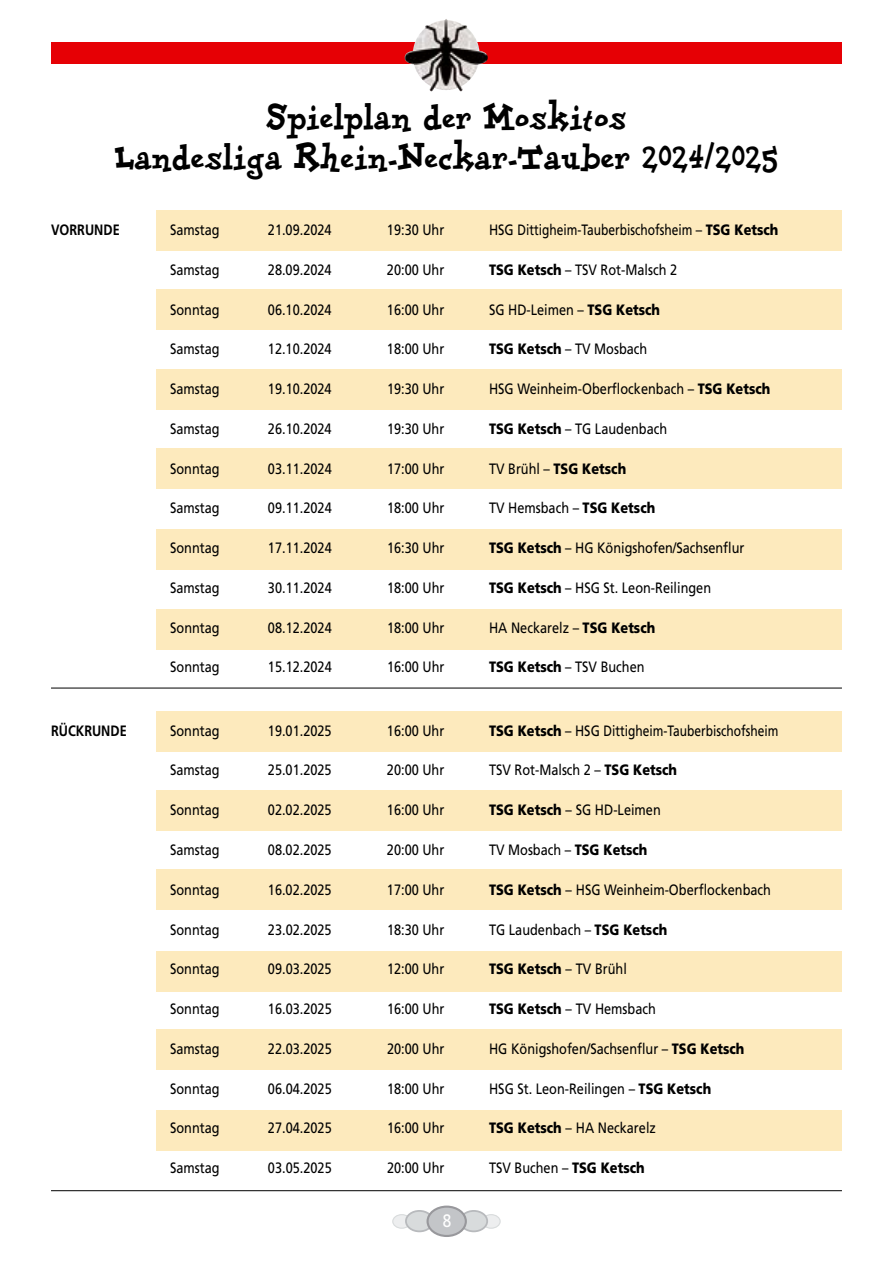
<style>
.page{position:relative;width:893px;height:1263px;background:#fff}
.page>*{position:absolute;margin:0;border:0;box-sizing:border-box;transform-origin:0 0}
.t1{font:900 37.5px/40.5px "Dolores";color:#000;text-align:center;scale:.66 1}
.t2{font:18px "Frutiger LT Std";color:#fff;scale:.85 1}
.t3{font:15px "Frutiger LT Std";color:#000;scale:.85 1}
.t4{font:900 15px "Frutiger LT Std";color:#000;scale:.85 1}
.t5{font:700 15px "Frutiger LT Std";color:#000;scale:.85 1}
.s1{font-weight:900}
.s2{font-weight:900;color:#fdeabd}
.s3{font-weight:400}
</style>
<div class="page">
<div style="left:482px;top:1214px;width:18px;height:14px;background:#edeeef;border-radius:50%"></div>
<div style="left:482px;top:1214px;width:19px;height:15px;border:1px solid #d8dbdc;border-radius:50%"></div>
<div style="left:393px;top:1214px;width:18px;height:14px;background:#edeeef;border-radius:50%"></div>
<div style="left:392px;top:1214px;width:19px;height:15px;border:1px solid #d8dbdc;border-radius:50%"></div>
<div style="left:460px;top:1211px;width:27px;height:20px;background:#d8dbdc;border-radius:50%"></div>
<div style="left:459px;top:1210px;width:29px;height:22px;border:2px solid #b8babd;border-radius:50%"></div>
<div style="left:406px;top:1211px;width:27px;height:20px;background:#d8dbdc;border-radius:50%"></div>
<div style="left:405px;top:1210px;width:29px;height:22px;border:2px solid #b8babd;border-radius:50%"></div>
<div style="left:428px;top:1206px;width:38px;height:30px;background:#c3c5c8;border-radius:50%"></div>
<div style="left:426px;top:1205px;width:41px;height:32px;border:2px solid #98989c;border-radius:50%"></div>
<div style="left:156px;top:210px;width:686px;height:40px;background:#fdeabd"></div>
<div style="left:156px;top:289px;width:686px;height:41px;background:#fdeabd"></div>
<div style="left:156px;top:369px;width:686px;height:40px;background:#fdeabd"></div>
<div style="left:156px;top:449px;width:686px;height:40px;background:#fdeabd"></div>
<div style="left:156px;top:529px;width:686px;height:40px;background:#fdeabd"></div>
<div style="left:156px;top:609px;width:686px;height:40px;background:#fdeabd"></div>
<div style="left:156px;top:711px;width:686px;height:41px;background:#fdeabd"></div>
<div style="left:156px;top:790px;width:686px;height:41px;background:#fdeabd"></div>
<div style="left:156px;top:870px;width:686px;height:40px;background:#fdeabd"></div>
<div style="left:156px;top:951px;width:686px;height:40px;background:#fdeabd"></div>
<div style="left:156px;top:1029px;width:686px;height:41px;background:#fdeabd"></div>
<div style="left:156px;top:1110px;width:686px;height:41px;background:#fdeabd"></div>
<hr style="left:51px;top:688px;width:791px;height:1px;background:#000">
<hr style="left:51px;top:1190px;width:791px;height:1px;background:#000">
<div style="left:51px;top:43px;width:791px;height:21px;background:#e60005"></div>
<img style="left:415px;top:19px;width:31px;height:24px">
<h1 class="t1" style="left:115px;top:98px;width:1006px">Spielplan der Moskitos<br>Landesliga Rhein-Neckar-Tauber 2024/2025</h1>
<p class="t5" style="left:51px;top:221px;width:82px">VORRUNDE</p>
<p class="t3" style="left:170px;top:221px;width:60px">Samstag</p>
<p class="t3" style="left:268px;top:221px;width:77px">21.09.2024</p>
<p class="t3" style="left:387px;top:221px;width:69px">19:30 Uhr</p>
<p class="t3" style="left:489px;top:221px;width:407px">HSG Dittigheim-Tauberbischofsheim – <span class="s1">TSG Ketsch</span> <span class="s2">00 : 00</span></p>
<p class="t3" style="left:170px;top:261px;width:60px">Samstag</p>
<p class="t3" style="left:268px;top:261px;width:77px">28.09.2024</p>
<p class="t3" style="left:387px;top:261px;width:69px">20:00 Uhr</p>
<p class="t3" style="left:489px;top:261px;width:223px"><span class="s1">TSG Ketsch</span> – TSV Rot-Malsch 2</p>
<p class="t3" style="left:170px;top:301px;width:60px">Sonntag</p>
<p class="t3" style="left:268px;top:301px;width:77px">06.10.2024</p>
<p class="t3" style="left:387px;top:301px;width:69px">16:00 Uhr</p>
<p class="t3" style="left:489px;top:301px;width:203px">SG HD-Leimen – <span class="s1">TSG Ketsch</span></p>
<p class="t3" style="left:170px;top:340px;width:60px">Samstag</p>
<p class="t3" style="left:268px;top:340px;width:77px">12.10.2024</p>
<p class="t3" style="left:387px;top:340px;width:69px">18:00 Uhr</p>
<p class="t3" style="left:489px;top:340px;width:188px"><span class="s1">TSG Ketsch</span> – TV Mosbach</p>
<p class="t3" style="left:170px;top:380px;width:60px">Samstag</p>
<p class="t3" style="left:268px;top:380px;width:77px">19.10.2024</p>
<p class="t3" style="left:387px;top:380px;width:69px">19:30 Uhr</p>
<p class="t3" style="left:489px;top:380px;width:332px">HSG Weinheim-Oberflockenbach – <span class="s1">TSG Ketsch</span></p>
<p class="t3" style="left:170px;top:420px;width:60px">Samstag</p>
<p class="t3" style="left:268px;top:420px;width:77px">26.10.2024</p>
<p class="t3" style="left:387px;top:420px;width:69px">19:30 Uhr</p>
<p class="t3" style="left:489px;top:420px;width:211px"><span class="s1">TSG Ketsch</span> – TG Laudenbach</p>
<p class="t3" style="left:170px;top:460px;width:60px">Sonntag</p>
<p class="t3" style="left:268px;top:460px;width:77px">03.11.2024</p>
<p class="t3" style="left:387px;top:460px;width:69px">17:00 Uhr</p>
<p class="t4" style="left:489px;top:459px;width:163px"><span class="s3">TV Brühl –</span> TSG Ketsch</p>
<p class="t3" style="left:170px;top:499px;width:60px">Samstag</p>
<p class="t3" style="left:268px;top:499px;width:77px">09.11.2024</p>
<p class="t3" style="left:387px;top:499px;width:69px">18:00 Uhr</p>
<p class="t3" style="left:489px;top:499px;width:197px">TV Hemsbach – <span class="s1">TSG Ketsch</span></p>
<p class="t3" style="left:170px;top:539px;width:60px">Sonntag</p>
<p class="t3" style="left:268px;top:539px;width:77px">17.11.2024</p>
<p class="t3" style="left:387px;top:539px;width:69px">16:30 Uhr</p>
<p class="t3" style="left:489px;top:539px;width:302px"><span class="s1">TSG Ketsch</span> – HG Königshofen/Sachsenflur</p>
<p class="t3" style="left:170px;top:579px;width:60px">Samstag</p>
<p class="t3" style="left:268px;top:579px;width:77px">30.11.2024</p>
<p class="t3" style="left:387px;top:579px;width:69px">18:00 Uhr</p>
<p class="t3" style="left:489px;top:579px;width:263px"><span class="s1">TSG Ketsch</span> – HSG St. Leon-Reilingen</p>
<p class="t3" style="left:170px;top:619px;width:60px">Sonntag</p>
<p class="t3" style="left:268px;top:619px;width:77px">08.12.2024</p>
<p class="t3" style="left:387px;top:619px;width:69px">18:00 Uhr</p>
<p class="t3" style="left:489px;top:619px;width:216px">HA Neckarelz – <span class="s1">TSG Ketsch</span><span class="s2">h :</span></p>
<p class="t3" style="left:170px;top:658px;width:60px">Sonntag</p>
<p class="t3" style="left:268px;top:658px;width:77px">15.12.2024</p>
<p class="t3" style="left:387px;top:658px;width:69px">16:00 Uhr</p>
<p class="t3" style="left:489px;top:658px;width:184px"><span class="s1">TSG Ketsch</span> – TSV Buchen</p>
<p class="t5" style="left:51px;top:722px;width:91px">RÜCKRUNDE</p>
<p class="t3" style="left:170px;top:722px;width:60px">Sonntag</p>
<p class="t3" style="left:268px;top:722px;width:77px">19.01.2025</p>
<p class="t3" style="left:387px;top:722px;width:69px">16:00 Uhr</p>
<p class="t3" style="left:489px;top:722px;width:407px"><span class="s1">TSG Ketsch</span> – HSG Dittigheim-Tauberbischofsheim <span class="s2">00 : 00</span></p>
<p class="t3" style="left:170px;top:761px;width:60px">Samstag</p>
<p class="t3" style="left:268px;top:761px;width:77px">25.01.2025</p>
<p class="t3" style="left:387px;top:761px;width:69px">20:00 Uhr</p>
<p class="t3" style="left:489px;top:761px;width:223px">TSV Rot-Malsch 2 – <span class="s1">TSG Ketsch</span></p>
<p class="t3" style="left:170px;top:801px;width:60px">Sonntag</p>
<p class="t3" style="left:268px;top:801px;width:77px">02.02.2025</p>
<p class="t3" style="left:387px;top:801px;width:69px">16:00 Uhr</p>
<p class="t3" style="left:489px;top:801px;width:204px"><span class="s1">TSG Ketsch</span> – SG HD-Leimen</p>
<p class="t3" style="left:170px;top:841px;width:60px">Samstag</p>
<p class="t3" style="left:268px;top:841px;width:77px">08.02.2025</p>
<p class="t3" style="left:387px;top:841px;width:69px">20:00 Uhr</p>
<p class="t3" style="left:489px;top:841px;width:188px">TV Mosbach – <span class="s1">TSG Ketsch</span></p>
<p class="t3" style="left:170px;top:881px;width:60px">Sonntag</p>
<p class="t3" style="left:268px;top:881px;width:77px">16.02.2025</p>
<p class="t3" style="left:387px;top:881px;width:69px">17:00 Uhr</p>
<p class="t3" style="left:489px;top:881px;width:333px"><span class="s1">TSG Ketsch</span> – HSG Weinheim-Oberflockenbach</p>
<p class="t3" style="left:170px;top:920px;width:60px">Sonntag</p>
<p class="t3" style="left:268px;top:920px;width:77px">23.02.2025</p>
<p class="t3" style="left:387px;top:920px;width:69px">18:30 Uhr</p>
<p class="t3" style="left:489px;top:920px;width:211px">TG Laudenbach – <span class="s1">TSG Ketsch</span></p>
<p class="t3" style="left:170px;top:960px;width:60px">Sonntag</p>
<p class="t3" style="left:268px;top:960px;width:77px">09.03.2025</p>
<p class="t3" style="left:387px;top:960px;width:69px">12:00 Uhr</p>
<p class="t4" style="left:489px;top:960px;width:164px">TSG Ketsch <span class="s3">– TV Brühl</span></p>
<p class="t3" style="left:170px;top:1000px;width:60px">Sonntag</p>
<p class="t3" style="left:268px;top:1000px;width:77px">16.03.2025</p>
<p class="t3" style="left:387px;top:1000px;width:69px">16:00 Uhr</p>
<p class="t3" style="left:489px;top:1000px;width:198px"><span class="s1">TSG Ketsch</span> – TV Hemsbach</p>
<p class="t3" style="left:170px;top:1040px;width:60px">Samstag</p>
<p class="t3" style="left:268px;top:1040px;width:77px">22.03.2025</p>
<p class="t3" style="left:387px;top:1040px;width:69px">20:00 Uhr</p>
<p class="t3" style="left:489px;top:1040px;width:302px">HG Königshofen/Sachsenflur – <span class="s1">TSG Ketsch</span></p>
<p class="t3" style="left:170px;top:1079px;width:60px">Sonntag</p>
<p class="t3" style="left:268px;top:1079px;width:77px">06.04.2025</p>
<p class="t3" style="left:387px;top:1079px;width:69px">18:00 Uhr</p>
<p class="t3" style="left:489px;top:1079px;width:263px">HSG St. Leon-Reilingen – <span class="s1">TSG Ketsch</span></p>
<p class="t3" style="left:170px;top:1119px;width:60px">Sonntag</p>
<p class="t3" style="left:268px;top:1119px;width:77px">27.04.2025</p>
<p class="t3" style="left:387px;top:1119px;width:69px">16:00 Uhr</p>
<p class="t3" style="left:489px;top:1119px;width:198px"><span class="s1">TSG Ketsch</span> – HA Neckarelz</p>
<p class="t3" style="left:170px;top:1159px;width:60px">Samstag</p>
<p class="t3" style="left:268px;top:1159px;width:77px">03.05.2025</p>
<p class="t3" style="left:387px;top:1159px;width:69px">20:00 Uhr</p>
<p class="t3" style="left:489px;top:1159px;width:184px">TSV Buchen – <span class="s1">TSG Ketsch</span></p>
<p class="t2" style="left:443px;top:1210px;width:12px">8</p>
</div>
